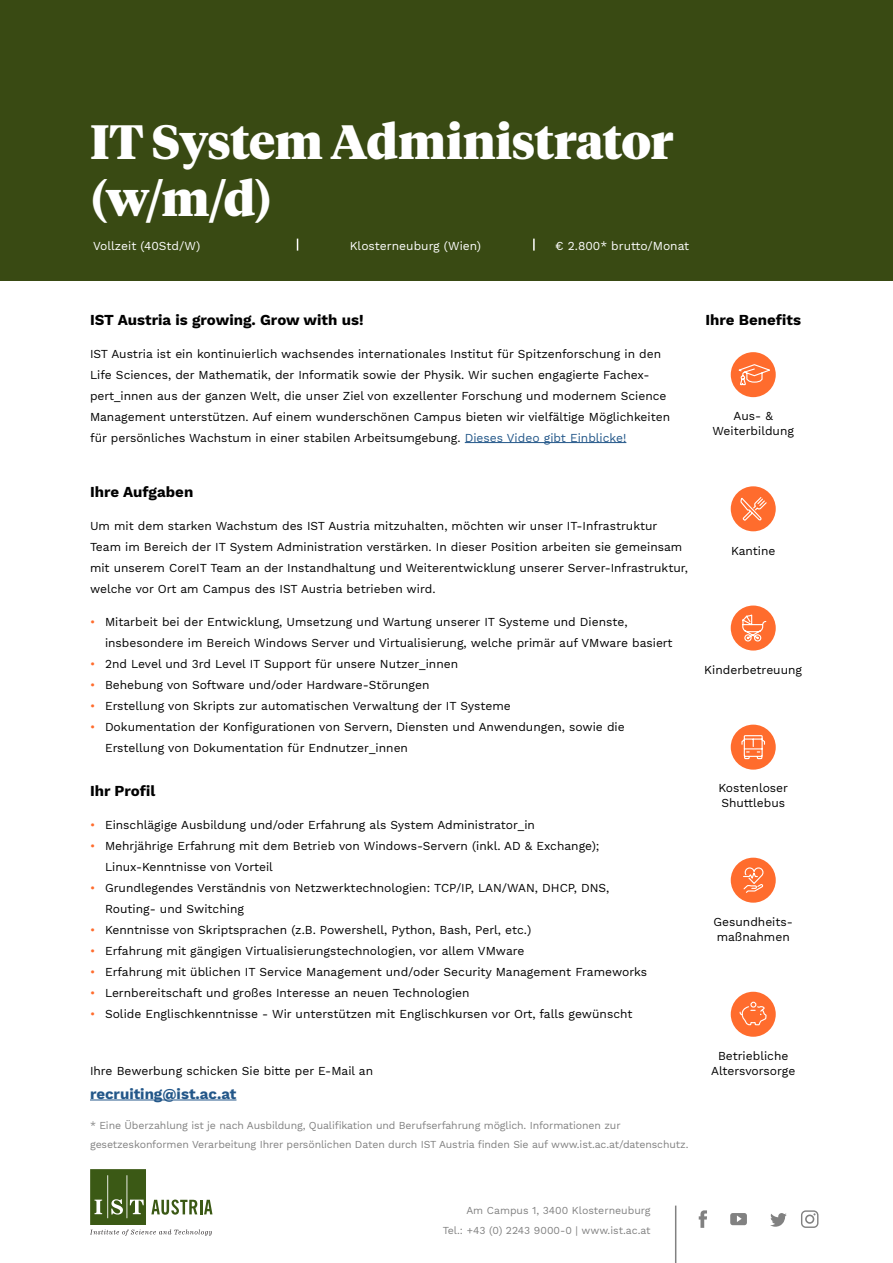
<style>
.page{position:relative;width:893px;height:1263px;background:#fff}
.page>*{position:absolute;margin:0;border:0;box-sizing:border-box;transform-origin:0 0}
.Titel{font:900 48px/57px "Tiempos Headline";letter-spacing:-.01em;color:#fff}
.t1{font:700 15px "Work Sans";color:#000}
.t2{font:700 15px "Work Sans";color:#235789}
.Copy{font:12px/21px "Work Sans";color:#000}
.Lead{font:12px "Work Sans";color:#fff}
.t3{font:10.5px/19.5px "Work Sans";letter-spacing:-.01em;color:#818181;text-align:right}
.s1{color:#235789}
.s2{color:#ff6c2d}
</style>
<div class="page">
<div style="left:0;top:0;width:893px;height:280px;background:#394a13"></div>
<svg style="left:297px;top:239px;width:1px;height:12px"></svg>
<svg style="left:533px;top:239px;width:2px;height:12px"></svg>
<hr style="left:465px;top:442px;width:161px;height:1px;background:#235789">
<hr style="left:675px;top:1205px;width:1px;height:58px;background:#818181">
<svg style="left:699px;top:1210px;width:8px;height:18px"></svg>
<svg style="left:730px;top:1213px;width:17px;height:12px"></svg>
<svg style="left:770px;top:1213px;width:17px;height:14px"></svg>
<svg style="left:801px;top:1210px;width:17px;height:18px"></svg>
<hr style="left:90px;top:1099px;width:146px;height:1px;background:#235789">
<svg style="left:90px;top:1169px;width:122px;height:66px"></svg>
<div style="left:731px;top:486px;width:45px;height:45px;background:#ff6c2d;border-radius:50%"></div>
<svg style="left:740px;top:497px;width:27px;height:24px"></svg>
<div style="left:731px;top:725px;width:45px;height:45px;background:#ff6c2d;border-radius:50%"></div>
<svg style="left:741px;top:735px;width:25px;height:25px"></svg>
<div style="left:731px;top:352px;width:45px;height:45px;background:#ff6c2d;border-radius:50%"></div>
<svg style="left:736px;top:363px;width:37px;height:29px"></svg>
<div style="left:731px;top:605px;width:45px;height:45px;background:#ff6c2d;border-radius:50%"></div>
<svg style="left:742px;top:615px;width:25px;height:27px"></svg>
<div style="left:731px;top:858px;width:45px;height:45px;background:#ff6c2d;border-radius:50%"></div>
<svg style="left:743px;top:867px;width:21px;height:26px"></svg>
<div style="left:731px;top:992px;width:45px;height:45px;background:#ff6c2d;border-radius:50%"></div>
<svg style="left:739px;top:996px;width:28px;height:30px"></svg>
<p class="Titel" style="left:90px;top:112px;width:585px">IT System Administrator (w/m/d)</p>
<p class="Lead" style="left:93px;top:239px;width:109px">Vollzeit (40Std/W)</p>
<p class="Lead" style="left:350px;top:239px;width:133px">Klosterneuburg (Wien)</p>
<p class="Lead" style="left:555px;top:239px;width:135px">€ 2.800* brutto/Monat</p>
<h1 class="t1" style="left:90px;top:311px;width:275px">IST Austria is growing. Grow with us!</h1>
<p class="Copy" style="left:90px;top:344px;width:582px">IST Austria ist ein kontinuierlich wachsendes internationales Institut für Spitzenforschung in den Life Sciences, der Mathematik, der Informatik sowie der Physik. Wir suchen engagierte Fachex&shy;pert_innen aus der ganzen Welt, die unser Ziel von exzellenter Forschung und modernem Science Management unterstützen. Auf einem wunderschönen Campus bieten wir vielfältige Möglichkeiten für persönliches Wachstum in einer stabilen Arbeitsumgebung. <span class="s1">Dieses Video gibt Einblicke!</span></p>
<h1 class="t1" style="left:90px;top:483px;width:105px">Ihre Aufgaben</h1>
<p class="Copy" style="left:90px;top:516px;width:599px">Um mit dem starken Wachstum des IST Austria mitzuhalten, möchten wir unser IT-Infrastruktur Team im Bereich der IT System Administration verstärken. In dieser Position arbeiten sie gemeinsam mit unserem CoreIT Team an der Instandhaltung und Weiterentwicklung unserer Server-Infrastruktur, welche vor Ort am Campus des IST Austria betrieben wird.</p>
<p class="Copy" style="left:105px;top:612px;width:569px;text-indent:-15px"><span class="s2">•</span> Mitarbeit bei der Entwicklung, Umsetzung und Wartung unserer IT Systeme und Dienste, insbesondere im Bereich Windows Server und Virtualisierung, welche primär auf VMware basiert</p>
<p class="Copy" style="left:90px;top:654px;width:370px"><span class="s2">•</span> 2nd Level und 3rd Level IT Support für unsere Nutzer_innen</p>
<p class="Copy" style="left:90px;top:675px;width:341px"><span class="s2">•</span> Behebung von Software und/oder Hardware-Störungen</p>
<p class="Copy" style="left:90px;top:696px;width:422px"><span class="s2">•</span> Erstellung von Skripts zur automatischen Verwaltung der IT Systeme</p>
<p class="Copy" style="left:105px;top:717px;width:521px;text-indent:-15px"><span class="s2">•</span> Dokumentation der Konfigurationen von Servern, Diensten und Anwendungen, sowie die<br>Erstellung von Dokumentation für Endnutzer_innen</p>
<h1 class="t1" style="left:90px;top:782px;width:67px">Ihr Profil</h1>
<p class="Copy" style="left:90px;top:815px;width:447px"><span class="s2">•</span> Einschlägige Ausbildung und/oder Erfahrung als System Administrator_in</p>
<p class="Copy" style="left:105px;top:836px;width:496px;text-indent:-15px"><span class="s2">•</span> Mehrjährige Erfahrung mit dem Betrieb von Windows-Servern (inkl. AD &amp; Exchange);<br>Linux-Kenntnisse von Vorteil</p>
<p class="Copy" style="left:105px;top:878px;width:506px;text-indent:-15px"><span class="s2">•</span> Grundlegendes Verständnis von Netzwerktechnologien: TCP/IP, LAN/WAN, DHCP, DNS,<br>Routing- und Switching</p>
<p class="Copy" style="left:90px;top:920px;width:443px"><span class="s2">•</span> Kenntnisse von Skriptsprachen (z.B. Powershell, Python, Bash, Perl, etc.)</p>
<p class="Copy" style="left:90px;top:941px;width:436px"><span class="s2">•</span> Erfahrung mit gängigen Virtualisierungstechnologien, vor allem VMware</p>
<p class="Copy" style="left:90px;top:962px;width:559px"><span class="s2">•</span> Erfahrung mit üblichen IT Service Management und/oder Security Management Frameworks</p>
<p class="Copy" style="left:90px;top:983px;width:381px"><span class="s2">•</span> Lernbereitschaft und großes Interesse an neuen Technologien</p>
<p class="Copy" style="left:90px;top:1004px;width:544px"><span class="s2">•</span> Solide Englischkenntnisse - Wir unterstützen mit Englischkursen vor Ort, falls gewünscht</p>
<p class="Copy" style="left:90px;top:1061px;width:285px">Ihre Bewerbung schicken Sie bitte per E-Mail an</p>
<p class="t2" style="left:90px;top:1085px;width:148px">recruiting@ist.ac.at</p>
<p class="t3" style="left:90px;top:1116px;width:600px;text-align:left">* Eine Überzahlung ist je nach Ausbildung, Qualifikation und Berufserfahrung möglich. Informationen zur gesetzeskonformen Verarbeitung Ihrer persönlichen Daten durch IST Austria finden Sie auf www.ist.ac.at/datenschutz.</p>
<p class="t1" style="left:705px;top:311px;width:97px">Ihre Benefits</p>
<p class="Copy" style="left:712px;top:409px;width:83px;line-height:15px;text-align:center">Aus- &amp;<br>Weiterbildung</p>
<p class="Copy" style="left:731px;top:540px;width:46px">Kantine</p>
<p class="Copy" style="left:704px;top:659px;width:99px">Kinderbetreuung</p>
<p class="Copy" style="left:719px;top:781px;width:71px;line-height:15px">Kostenloser<br>Shuttlebus</p>
<p class="Copy" style="left:713px;top:915px;width:81px;line-height:15px">Gesundheits&shy;maßnahmen</p>
<p class="Copy" style="left:711px;top:1049px;width:86px;line-height:15px;text-align:center">Betriebliche<br>Altersvorsorge</p>
<p class="t3" style="left:443px;top:1201px;width:210px">Am Campus 1, 3400 Klosterneuburg<br>Tel.: +43 (0) 2243 9000-0 | www.ist.ac.at</p>
</div>
